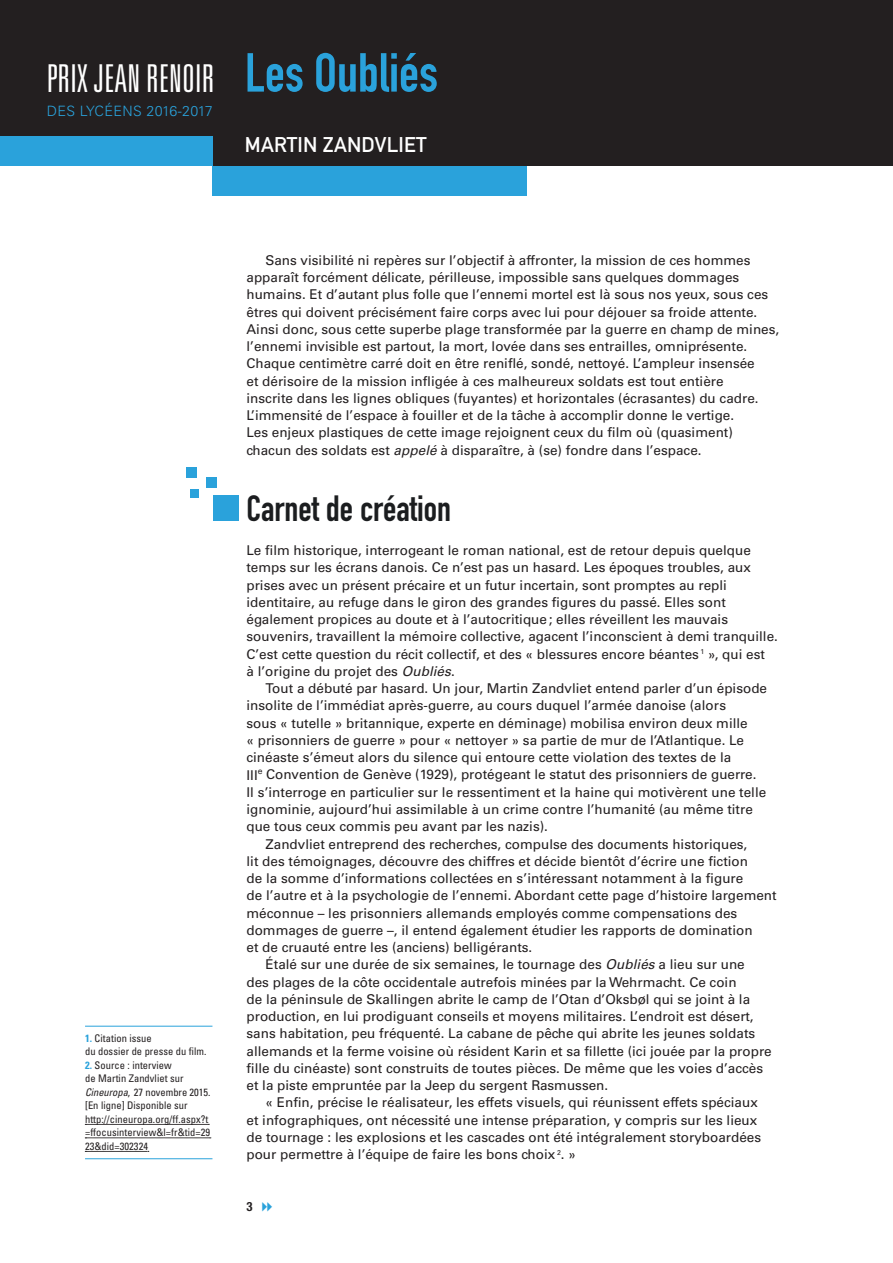
<style>
.page{position:relative;width:893px;height:1263px;background:#fff}
.page>*{position:absolute;margin:0;border:0;box-sizing:border-box;transform-origin:0 0}
.t1{font:54px "DIN Engschrift Std";color:#2aa2db}
.t2{font:300 ultra-condensed 38.4px "Univers LT Std";letter-spacing:.005em;color:#fff}
.t3{font:36px "DIN Engschrift Std";color:#1b1d1f}
.t4{font:21px "DIN Mittelschrift Std";letter-spacing:.01em;color:#fff}
.t5{font:300 14.25px "Univers LT Std";letter-spacing:.025em;color:#2aa2db}
.t6{font:13.5px/17.2px "Univers LT Std";color:#231f20}
.t7{font:700 condensed 12.75px "Helvetica Neue LT Std";color:#231f20}
.t8{font:condensed 10.5px/13.5px "Univers LT Std";letter-spacing:.005em;color:#231f20}
.s1{font-weight:700;color:#2aa2db}
.s2{font-style:italic}
</style>
<div class="page">
<div style="left:206px;top:477px;width:11px;height:11px;background:#2aa2db"></div>
<div style="left:186px;top:467px;width:11px;height:10px;background:#2aa2db"></div>
<div style="left:190px;top:489px;width:9px;height:9px;background:#2aa2db"></div>
<div style="left:213px;top:496px;width:26px;height:25px;background:#2aa2db"></div>
<div style="left:0;top:0;width:893px;height:166px;background:#231f20"></div>
<div style="left:0;top:136px;width:213px;height:30px;background:#2aa2db"></div>
<div style="left:213px;top:166px;width:314px;height:30px;background:#2aa2db"></div>
<hr style="left:85px;top:1026px;width:127px;height:1px;background:#2aa2db">
<svg style="left:85px;top:1124px;width:124px;height:1px"></svg>
<svg style="left:85px;top:1137px;width:126px;height:1px"></svg>
<hr style="left:85px;top:1158px;width:127px;height:1px;background:#2aa2db">
<svg style="left:85px;top:1151px;width:64px;height:1px"></svg>
<h2 class="t2" style="left:47px;top:58px;width:169px">PRIX JEAN RENOIR</h2>
<p class="t5" style="left:47px;top:102px;width:168px">DES LYCÉENS 2016-2017</p>
<h1 class="t1" style="left:245px;top:41px;width:195px">Les Oubliés</h1>
<h3 class="t4" style="left:245px;top:132px;width:183px">MARTIN ZANDVLIET</h3>
<p class="t8" style="left:85px;top:1031px;width:123px"><span class="s1">1.</span> Citation issue<br>du dossier de presse du film.</p>
<p class="t8" style="left:85px;top:1058px;width:127px"><span class="s1">2.</span> Source : interview<br>de Martin Zandvliet sur<br><span class="s2">Cineuropa</span>, 27 novembre 2015. [En ligne] Disponible sur http://cineuropa.org/ff.aspx?t =ffocusinterview&amp;l=fr&amp;tid=29<br>23&amp;did=302324</p>
<p class="t6" style="left:246px;top:252px;width:534px;text-indent:19px">Sans visibilité ni repères sur l’objectif à affronter, la mission de ces hommes apparaît forcément délicate, périlleuse, impossible sans quelques dommages humains. Et d’autant plus folle que l’ennemi mortel est là sous nos yeux, sous ces êtres qui doivent précisément faire corps avec lui pour déjouer sa froide attente.<br>Ainsi donc, sous cette superbe plage transformée par la guerre en champ de mines, l’ennemi invisible est partout, la mort, lovée dans ses entrailles, omniprésente.<br>Chaque centimètre carré doit en être reniflé, sondé, nettoyé. L’ampleur insensée<br>et dérisoire de la mission infligée à ces malheureux soldats est tout entière<br>inscrite dans les lignes obliques (fuyantes) et horizontales (écrasantes) du cadre.<br>L’immensité de l’espace à fouiller et de la tâche à accomplir donne le vertige.<br>Les enjeux plastiques de cette image rejoignent ceux du film où (quasiment) chacun des soldats est <span class="s2">appelé</span> à disparaître, à (se) fondre dans l’espace.</p>
<h3 class="t3" style="left:246px;top:487px;width:206px">Carnet de création</h3>
<p class="t6" style="left:246px;top:542px;width:533px">Le film historique, interrogeant le roman national, est de retour depuis quelque temps sur les écrans danois. Ce n’est pas un hasard. Les époques troubles, aux prises avec un présent précaire et un futur incertain, sont promptes au repli identitaire, au refuge dans le giron des grandes figures du passé. Elles sont également propices au doute et à l’autocritique; elles réveillent les mauvais souvenirs, travaillent la mémoire collective, agacent l’inconscient à demi tranquille.<br>C’est cette question du récit collectif, et des « blessures encore béantes <sup>1</sup> », qui est<br>à l’origine du projet des <span class="s2">Oubliés</span>.</p>
<p class="t6" style="left:246px;top:680px;width:522px;text-indent:19px">Tout a débuté par hasard. Un jour, Martin Zandvliet entend parler d’un épisode insolite de l’immédiat après-guerre, au cours duquel l’armée danoise (alors<br>sous « tutelle » britannique, experte en déminage) mobilisa environ deux mille<br>« prisonniers de guerre » pour « nettoyer » sa partie de mur de l’Atlantique. Le cinéaste s’émeut alors du silence qui entoure cette violation des textes de la<br>III<sup>e</sup> Convention de Genève (1929), protégeant le statut des prisonniers de guerre.<br>Il s’interroge en particulier sur le ressentiment et la haine qui motivèrent une telle ignominie, aujourd’hui assimilable à un crime contre l’humanité (au même titre que tous ceux commis peu avant par les nazis).</p>
<p class="t6" style="left:266px;top:835px;width:483px">Zandvliet entreprend des recherches, compulse des documents historiques,</p>
<p class="t6" style="left:246px;top:852px;width:503px">lit des témoignages, découvre des chiffres et décide bientôt d’écrire une fiction</p>
<p class="t6" style="left:246px;top:870px;width:498px">de la somme d’informations collectées en s’intéressant notamment à la figure</p>
<p class="t6" style="left:246px;top:887px;width:532px">de l’autre et à la psychologie de l’ennemi. Abordant cette page d’histoire largement</p>
<p class="t6" style="left:246px;top:904px;width:492px">méconnue – les prisonniers allemands employés comme compensations des</p>
<p class="t6" style="left:246px;top:921px;width:508px">dommages de guerre –, il entend également étudier les rapports de domination</p>
<p class="t6" style="left:246px;top:939px;width:287px">et de cruauté entre les (anciens) belligérants.</p>
<p class="t6" style="left:266px;top:956px;width:481px">Étalé sur une durée de six semaines, le tournage des <span class="s2">Oubliés</span> a lieu sur une</p>
<p class="t6" style="left:246px;top:973px;width:492px">des plages de la côte occidentale autrefois minées par la Wehrmacht. Ce coin</p>
<p class="t6" style="left:246px;top:990px;width:505px">de la péninsule de Skallingen abrite le camp de l’Otan d’Oksbøl qui se joint à la</p>
<p class="t6" style="left:246px;top:1008px;width:509px">production, en lui prodiguant conseils et moyens militaires. L’endroit est désert,</p>
<p class="t6" style="left:246px;top:1025px;width:510px">sans habitation, peu fréquenté. La cabane de pêche qui abrite les jeunes soldats</p>
<p class="t6" style="left:246px;top:1042px;width:527px">allemands et la ferme voisine où résident Karin et sa fillette (ici jouée par la propre</p>
<p class="t6" style="left:246px;top:1059px;width:518px">fille du cinéaste) sont construits de toutes pièces. De même que les voies d’accès</p>
<p class="t6" style="left:246px;top:1077px;width:363px">et la piste empruntée par la Jeep du sergent Rasmussen.</p>
<p class="t6" style="left:266px;top:1094px;width:494px">« Enfin, précise le réalisateur, les effets visuels, qui réunissent effets spéciaux</p>
<p class="t6" style="left:246px;top:1111px;width:512px">et infographiques, ont nécessité une intense préparation, y compris sur les lieux</p>
<p class="t6" style="left:246px;top:1128px;width:516px">de tournage : les explosions et les cascades ont été intégralement storyboardées</p>
<p class="t6" style="left:246px;top:1146px;width:331px">pour permettre à l’équipe de faire les bons choix <sup>2</sup>. »</p>
<p class="t7" style="left:247px;top:1199px;width:8px">3</p>
</div>
